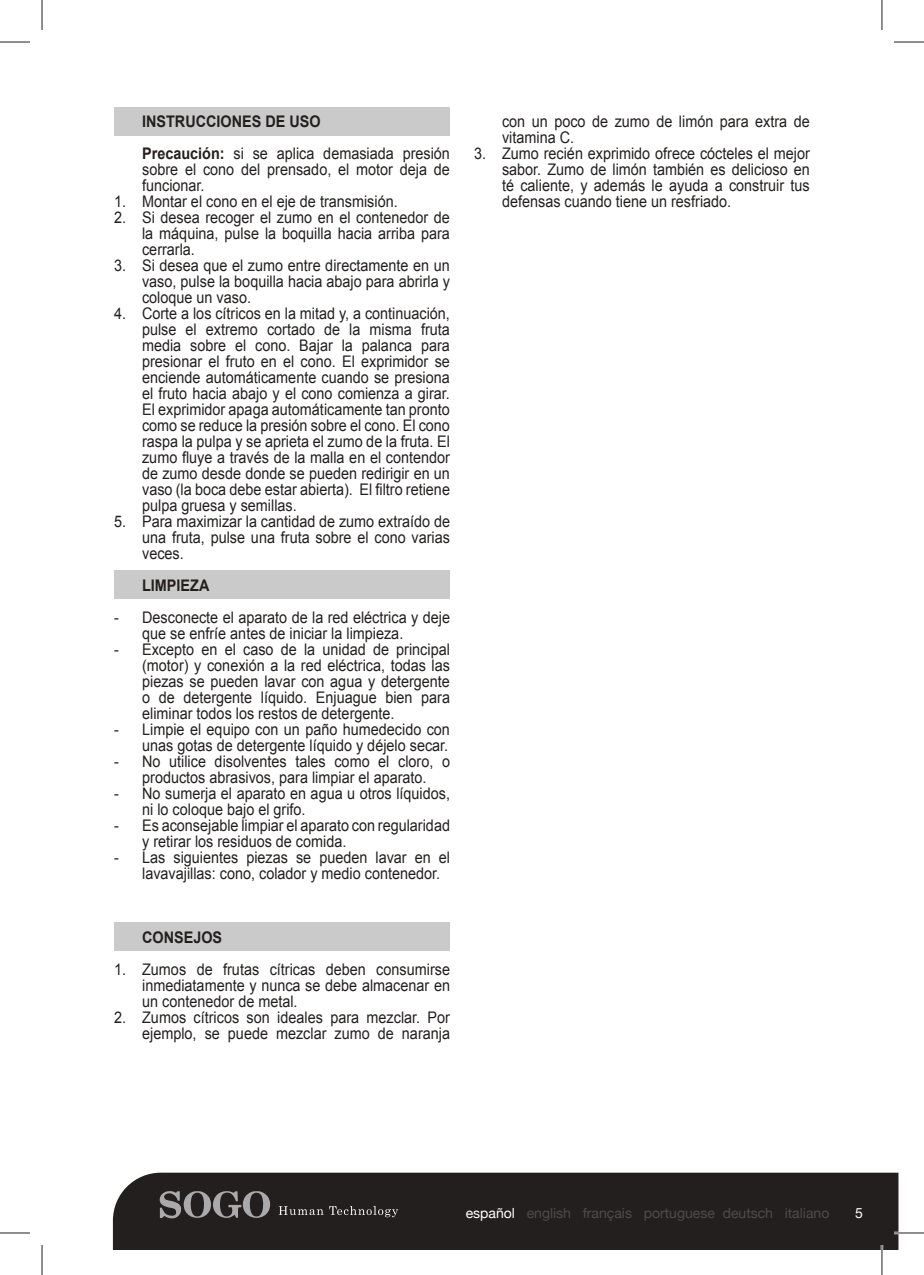
<style>
.page{position:relative;width:924px;height:1275px;background:#fff}
.page>*{position:absolute;margin:0;border:0;box-sizing:border-box;transform-origin:0 0}
.t1{font:16px/16px "Arial";color:#241f1f;text-align:justify;scale:.9 1}
.t2{font:700 16px/32px "Arial";color:#241f1f;scale:.9 1}
.t3{font:14px "Helvetica Neue";color:#4e4b4c}
.t4{font:14px "Helvetica Neue";color:#fff}
.s1{font-weight:400}
.s2{color:#fff}
</style>
<div class="page">
<div style="left:113px;top:1172px;width:785px;height:78px;background:#241f1f"></div>
<svg style="left:159px;top:1189px;width:111px;height:29px"></svg>
<svg style="left:278px;top:1206px;width:120px;height:11px"></svg>
<div style="left:114px;top:570px;width:336px;height:29px;background:#cbcacb"></div>
<div style="left:114px;top:922px;width:336px;height:28px;background:#cbcacb"></div>
<div style="left:114px;top:108px;width:336px;height:28px;background:#cbcacb"></div>
<hr style="left:893px;top:1231px;width:30px;height:3px;background:#fff">
<hr style="left:880px;top:1245px;width:2px;height:30px;background:#fff">
<hr style="left:0;top:42px;width:30px;height:1px;background:#241f1f">
<hr style="left:893px;top:42px;width:30px;height:1px;background:#241f1f">
<hr style="left:0;top:1232px;width:30px;height:1px;background:#241f1f">
<hr style="left:893px;top:1232px;width:30px;height:1px;background:#241f1f">
<hr style="left:42px;top:0;width:1px;height:30px;background:#241f1f">
<hr style="left:42px;top:1245px;width:1px;height:30px;background:#241f1f">
<hr style="left:881px;top:0;width:1px;height:30px;background:#241f1f">
<hr style="left:881px;top:1245px;width:1px;height:30px;background:#241f1f">
<p class="t2" style="left:142px;top:107px;width:343px">INSTRUCCIONES DE USO<br>Precaución: <span class="s1">si se aplica demasiada presión</span></p>
<p class="t1" style="left:142px;top:162px;width:343px">sobre el cono del prensado, el motor deja de funcionar.</p>
<p class="t1" style="left:114px;top:194px;width:316px">1. Montar el cono en el eje de transmisión.</p>
<p class="t1" style="left:142px;top:210px;width:343px;text-indent:-28px">2. Si desea recoger el zumo en el contenedor de la máquina, pulse la boquilla hacia arriba para cerrarla.</p>
<p class="t1" style="left:142px;top:258px;width:343px;text-indent:-28px">3. Si desea que el zumo entre directamente en un vaso, pulse la boquilla hacia abajo para abrirla y coloque un vaso.</p>
<p class="t1" style="left:142px;top:306px;width:343px;text-indent:-28px">4. Corte a los cítricos en la mitad y, a continuación, pulse el extremo cortado de la misma fruta media sobre el cono. Bajar la palanca para presionar el fruto en el cono. El exprimidor se enciende automáticamente cuando se presiona el fruto hacia abajo y el cono comienza a girar.<br>El exprimidor apaga automáticamente tan pronto como se reduce la presión sobre el cono. El cono raspa la pulpa y se aprieta el zumo de la fruta. El zumo fluye a través de la malla en el contendor de zumo desde donde se pueden redirigir en un vaso (la boca debe estar abierta). El filtro retiene pulpa gruesa y semillas.</p>
<p class="t1" style="left:142px;top:514px;width:343px;text-indent:-28px">5. Para maximizar la cantidad de zumo extraído de una fruta, pulse una fruta sobre el cono varias veces.</p>
<p class="t2" style="left:142px;top:571px;width:76px">LIMPIEZA</p>
<p class="t1" style="left:142px;top:610px;width:343px;text-indent:-28px">- Desconecte el aparato de la red eléctrica y deje que se enfríe antes de iniciar la limpieza.</p>
<p class="t1" style="left:142px;top:643px;width:343px;text-indent:-28px">- Excepto en el caso de la unidad de principal (motor) y conexión a la red eléctrica, todas las piezas se pueden lavar con agua y detergente o de detergente líquido. Enjuague bien para eliminar todos los restos de detergente.</p>
<p class="t1" style="left:114px;top:722px;width:374px;text-align:right">- Limpie el equipo con un paño humedecido con unas gotas de detergente líquido y déjelo secar.</p>
<p class="t1" style="left:114px;top:754px;width:374px;text-align:center">- No utilice disolventes tales como el cloro, o productos abrasivos, para limpiar el aparato.</p>
<p class="t1" style="left:142px;top:786px;width:343px;text-indent:-28px">- No sumerja el aparato en agua u otros líquidos, ni lo coloque bajo el grifo.</p>
<p class="t1" style="left:142px;top:818px;width:343px;text-indent:-28px">- Es aconsejable limpiar el aparato con regularidad y retirar los residuos de comida.</p>
<p class="t1" style="left:142px;top:850px;width:343px;text-indent:-28px">- Las siguientes piezas se pueden lavar en el lavavajillas: cono, colador y medio contenedor.</p>
<p class="t2" style="left:142px;top:923px;width:90px">CONSEJOS</p>
<p class="t1" style="left:142px;top:962px;width:343px;text-indent:-28px">1. Zumos de frutas cítricas deben consumirse inmediatamente y nunca se debe almacenar en un contenedor de metal.</p>
<p class="t1" style="left:114px;top:1010px;width:374px;text-align:right">2. Zumos cítricos son ideales para mezclar. Por ejemplo, se puede mezclar zumo de naranja</p>
<p class="t1" style="left:502px;top:115px;width:343px">con un poco de zumo de limón para extra de vitamina C.</p>
<p class="t1" style="left:502px;top:146px;width:343px;text-indent:-28px">3. Zumo recién exprimido ofrece cócteles el mejor sabor. Zumo de limón también es delicioso en té caliente, y además le ayuda a construir tus defensas cuando tiene un resfriado.</p>
<p class="t3" style="left:465px;top:1208px;width:365px"><span class="s2">español</span> english français portuguese deutsch italiano</p>
<p class="t4" style="left:854px;top:1208px;width:9px">5</p>
</div>
